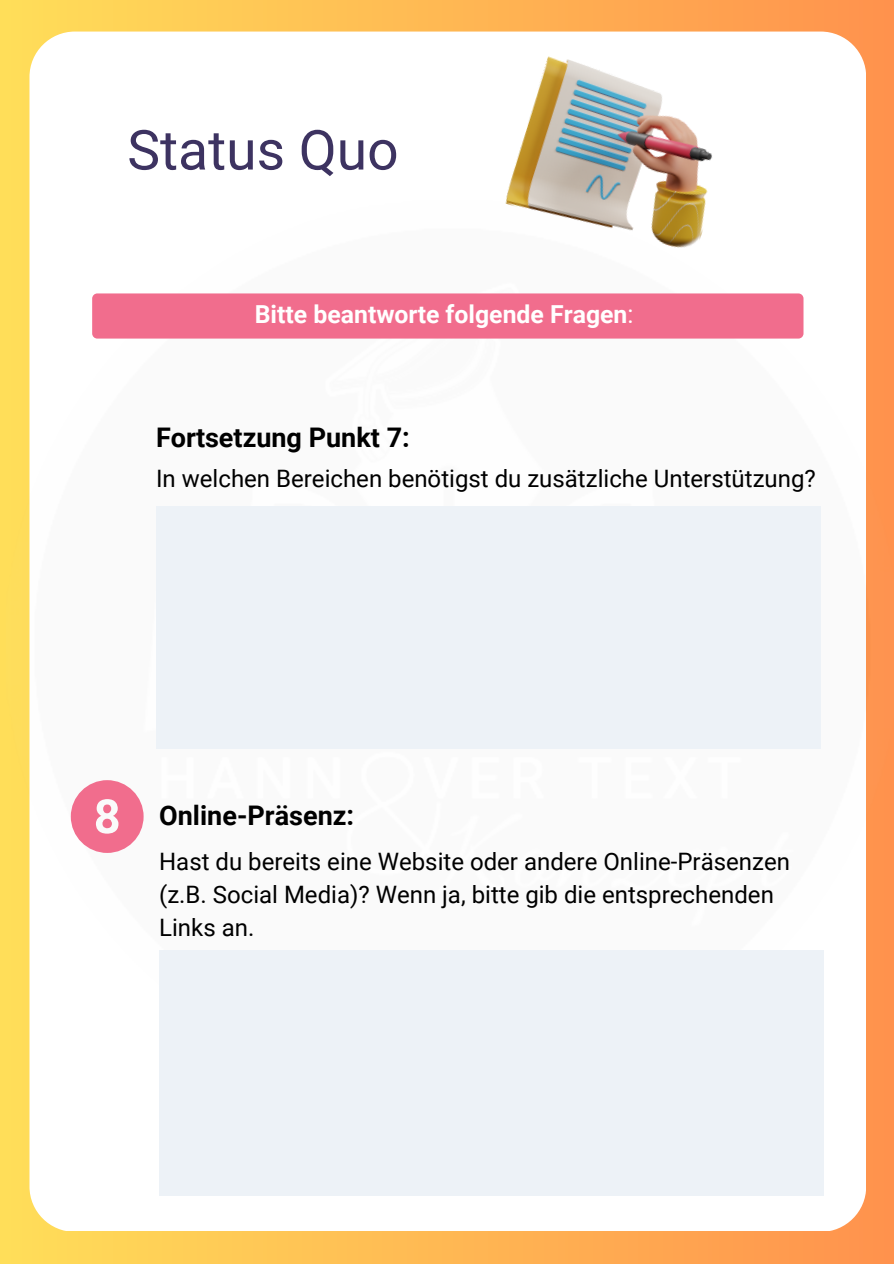
<style>
.page{position:relative;width:894px;height:1264px;background:#fff}
.page>*{position:absolute;margin:0;border:0;box-sizing:border-box;transform-origin:0 0}
.t1{font:55.2px "Roboto";color:#3d3361}
.t2{font:700 27px "Roboto";color:#000}
.t3{font:700 24.75px "Roboto";color:#fff}
.t4{font:24px/32.7px "Roboto";color:#000}
.s1{font-weight:400}
</style>
<div class="page">
<div style="left:0;top:0;width:893px;height:1263px;background:linear-gradient(to right,#ffdf5e,#ff9553)"></div>
<div style="left:29px;top:32px;width:836px;height:1198px;background:#fff;border-radius:45px"></div>
<img style="left:7px;top:200px;width:886px;height:891px">
<div style="left:92px;top:293px;width:711px;height:45px;background:#f16d8d;border-radius:5px"></div>
<div style="left:156px;top:506px;width:664px;height:243px;background:#edf2f7"></div>
<div style="left:159px;top:949px;width:664px;height:246px;background:#edf2f7"></div>
<svg style="left:71px;top:780px;width:72px;height:73px"></svg>
<img style="left:500px;top:56px;width:240px;height:209px">
<h2 class="t1" style="left:127px;top:118px;width:273px">Status Quo</h2>
<p class="t3" style="left:255px;top:300px;width:380px">Bitte beantworte folgende Fragen<span class="s1">:</span></p>
<p class="t2" style="left:156px;top:422px;width:255px">Fortsetzung Punkt 7:</p>
<h3 class="t4" style="left:156px;top:462px;width:661px">In welchen Bereichen benötigst du zusätzliche Unterstützung?</h3>
<p class="t2" style="left:159px;top:800px;width:196px">Online-Präsenz:</p>
<h1 class="t4" style="left:159px;top:845px;width:632px">Hast du bereits eine Website oder andere Online-Präsenzen (z.B. Social Media)? Wenn ja, bitte gib die entsprechenden<br>Links an.</h1>
</div>
